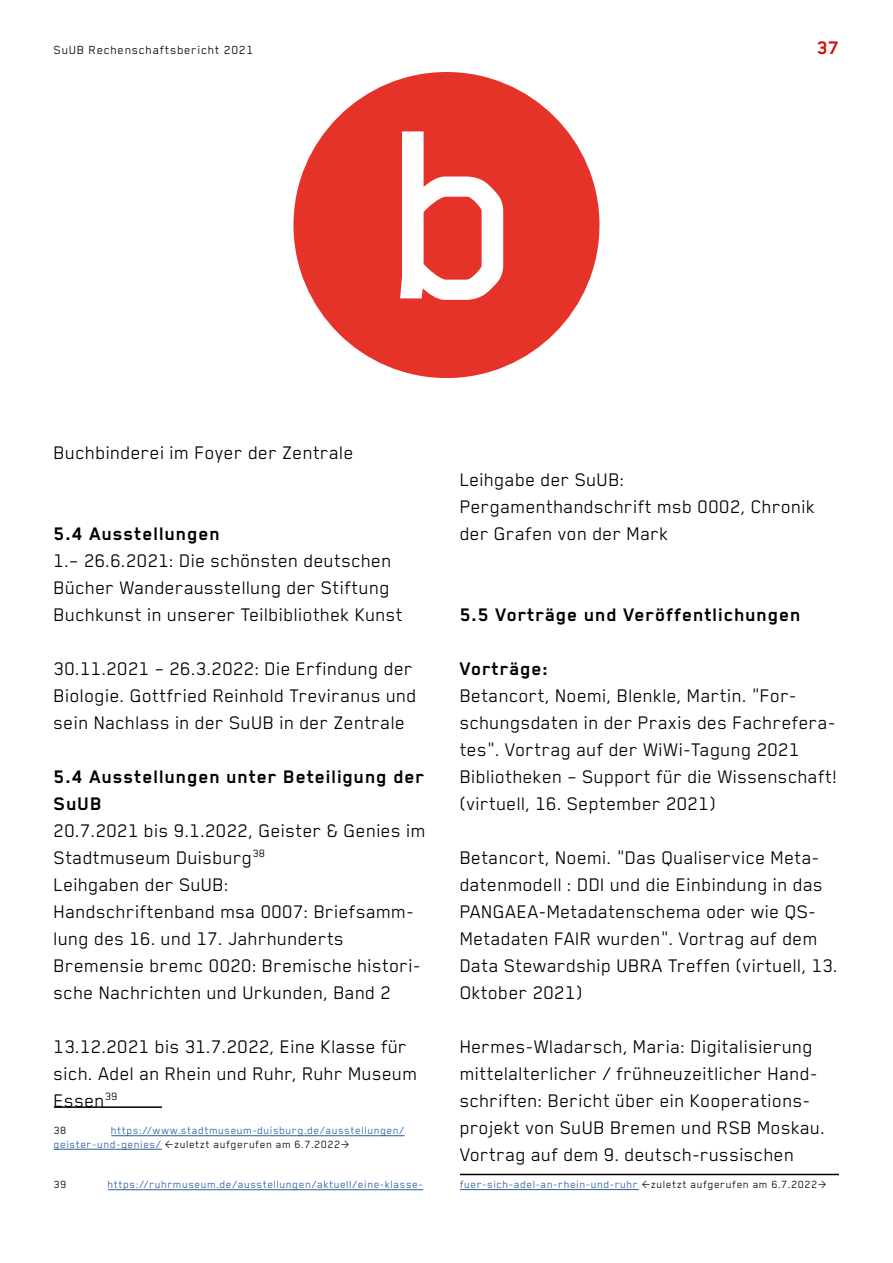
<style>
.page{position:relative;width:893px;height:1263px;background:#fff}
.page>*{position:absolute;margin:0;border:0;box-sizing:border-box;transform-origin:0 0}
.t1{font:21px/27px "Blender Pro";letter-spacing:.01em;color:#000}
.t2{font:700 21px/27px "Blender Pro";letter-spacing:.04em;color:#000}
.t3{font:700 21px "Blender Pro";color:#c81414}
.t4{font:13.5px "Blender Pro";letter-spacing:.05em;color:#000}
.t5{font:12px/13.5px "Blender Pro";letter-spacing:.05em;color:#275b9b}
.t6{font:12px "Blender Pro";color:#000}
.s1{color:#000}
</style>
<div class="page">
<svg style="left:293px;top:72px;width:306px;height:306px;fill:#e63329"></svg>
<hr style="left:54px;top:1106px;width:108px;height:2px;background:#000">
<hr style="left:111px;top:1135px;width:294px;height:1px;background:#275b9b">
<hr style="left:54px;top:1149px;width:108px;height:1px;background:#275b9b">
<hr style="left:108px;top:1189px;width:315px;height:1px;background:#275b9b">
<hr style="left:460px;top:1174px;width:379px;height:1px;background:#000">
<hr style="left:460px;top:1189px;width:179px;height:1px;background:#275b9b">
<p class="t4" style="left:54px;top:43px;width:201px">SuUB Rechenschaftsbericht 2021</p>
<p class="t3" style="left:817px;top:37px;width:23px">37</p>
<p class="t1" style="left:54px;top:438px;width:301px">Buchbinderei im Foyer der Zentrale</p>
<p class="t2" style="left:54px;top:520px;width:168px">5.4 Ausstellungen</p>
<p class="t1" style="left:54px;top:546px;width:351px">1.– 26.6.2021: Die schönsten deutschen<br>Bücher Wanderausstellung der Stiftung<br>Buchkunst in unserer Teilbibliothek Kunst</p>
<p class="t1" style="left:54px;top:654px;width:364px">30.11.2021 – 26.3.2022: Die Erfindung der<br>Biologie. Gottfried Reinhold Treviranus und sein Nachlass in der SuUB in der Zentrale</p>
<p class="t2" style="left:54px;top:763px;width:372px">5.4 Ausstellungen unter Beteiligung der<br>SuUB</p>
<p class="t1" style="left:54px;top:816px;width:373px">20.7.2021 bis 9.1.2022, Geister &amp; Genies im Stadtmuseum Duisburg<sup>38<br></sup>Leihgaben der SuUB:<br>Handschriftenband msa 0007: Briefsamm&shy;lung des 16. und 17. Jahrhunderts Bremensie bremc 0020: Bremische histori&shy;sche Nachrichten und Urkunden, Band 2</p>
<p class="t1" style="left:54px;top:1032px;width:365px">13.12.2021 bis 31.7.2022, Eine Klasse für sich. Adel an Rhein und Ruhr, Ruhr Museum<br>Essen<sup>39</sup></p>
<p class="t6" style="left:54px;top:1124px;width:14px">38</p>
<p class="t5" style="left:54px;top:1123px;width:352px;text-indent:57px">https://www.stadtmuseum-duisburg.de/ausstellungen/ geister-und-genies/ <span class="s1">&lt;zuletzt aufgerufen am 6.7.2022&gt;</span></p>
<p class="t6" style="left:54px;top:1178px;width:14px">39</p>
<p class="t5" style="left:108px;top:1177px;width:317px">https://ruhrmuseum.de/ausstellungen/aktuell/eine-klasse-</p>
<p class="t1" style="left:460px;top:465px;width:357px">Leihgabe der SuUB:<br>Pergamenthandschrift msb 0002, Chronik der Grafen von der Mark</p>
<p class="t2" style="left:460px;top:601px;width:342px">5.5 Vorträge und Veröffentlichungen</p>
<p class="t2" style="left:460px;top:655px;width:90px">Vorträge:</p>
<p class="t1" style="left:460px;top:681px;width:379px">Betancort, Noemi, Blenkle, Martin. "For&shy;schungsdaten in der Praxis des Fachrefera&shy;tes". Vortrag auf der WiWi-Tagung 2021<br>Bibliotheken – Support für die Wissenschaft! (virtuell, 16. September 2021)</p>
<p class="t1" style="left:460px;top:843px;width:380px">Betancort, Noemi. "Das Qualiservice Meta&shy;datenmodell : DDI und die Einbindung in das PANGAEA-Metadatenschema oder wie QS-Metadaten FAIR wurden". Vortrag auf dem Data Stewardship UBRA Treffen (virtuell, 13.<br>Oktober 2021)</p>
<p class="t1" style="left:460px;top:1032px;width:367px">Hermes-Wladarsch, Maria: Digitalisierung mittelalterlicher / frühneuzeitlicher Hand&shy;schriften: Bericht über ein Kooperations&shy;projekt von SuUB Bremen und RSB Moskau.<br>Vortrag auf dem 9. deutsch-russischen</p>
<p class="t5" style="left:460px;top:1177px;width:368px">fuer-sich-adel-an-rhein-und-ruhr <span class="s1">&lt;zuletzt aufgerufen am 6.7.2022&gt;</span></p>
</div>
